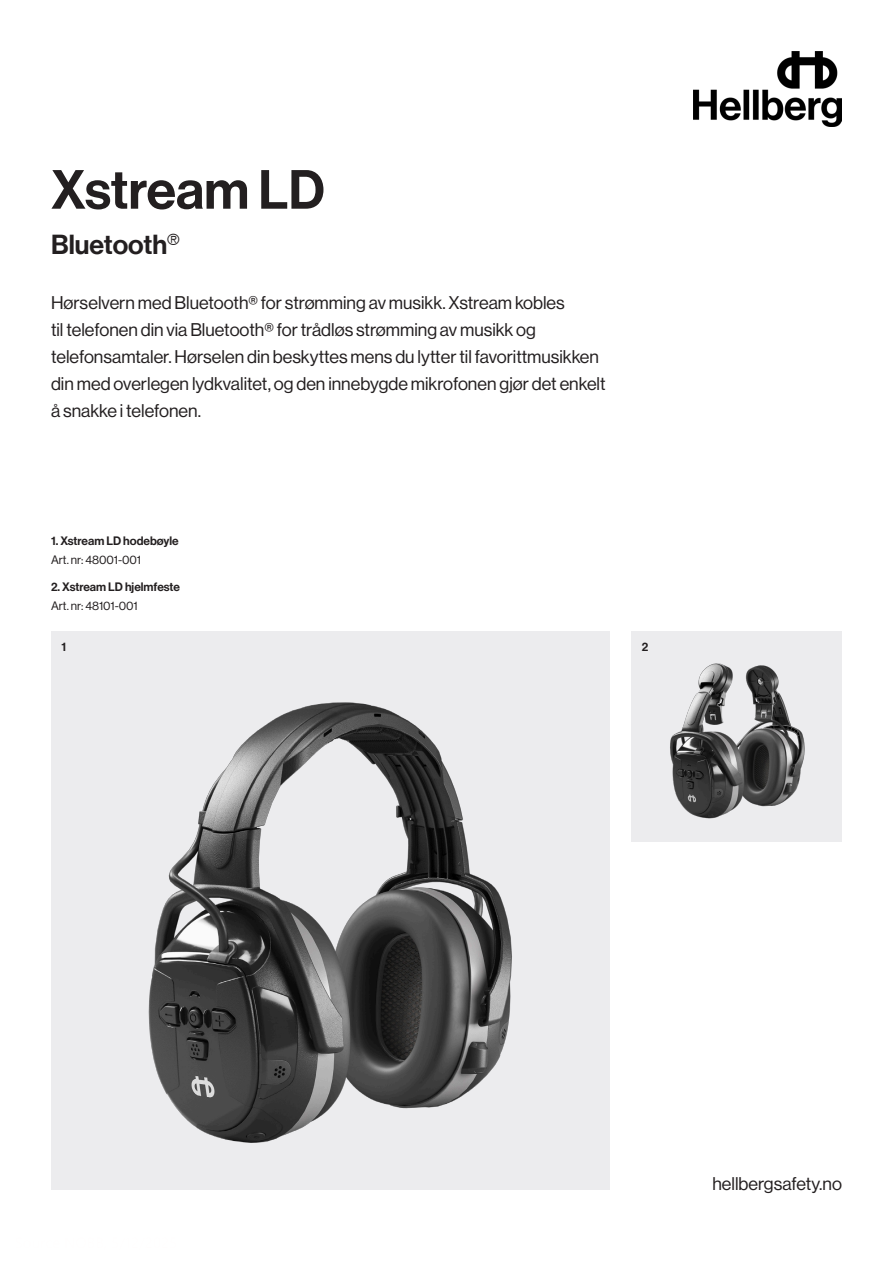
<style>
.page{position:relative;width:893px;height:1263px;background:#fff}
.page>*{position:absolute;margin:0;border:0;box-sizing:border-box;transform-origin:0 0}
.t1{font:54px "N Haas Grotesk DS Pro 65 Md";color:#231f20}
.t2{font:27px "N Haas Grotesk DS Pro 65 Md";color:#231f20}
.t3{font:18px/27px "N Haas Grotesk DS Pro 55 Rg";color:#231f20}
.t4{font:12px "N Haas Grotesk DS Pro 65 Md";color:#231f20}
.t5{font:12px "N Haas Grotesk DS Pro 55 Rg";color:#231f20}
</style>
<div class="page">
<div style="left:51px;top:631px;width:559px;height:559px;background:#ececee"></div>
<div style="left:631px;top:631px;width:211px;height:211px;background:#ececee"></div>
<img style="left:148px;top:702px;width:364px;height:441px">
<img style="left:670px;top:663px;width:135px;height:155px">
<img style="left:693px;top:51px;width:149px;height:75px">
<h1 class="t1" style="left:51px;top:158px;width:275px">Xstream LD</h1>
<h2 class="t2" style="left:51px;top:229px;width:130px">Bluetooth<sup>®</sup></h2>
<p class="t3" style="left:51px;top:289px;width:556px">Hørselvern med Bluetooth® for strømming av musikk. Xstream kobles<br>til telefonen din via Bluetooth® for trådløs strømming av musikk og telefonsamtaler. Hørselen din beskyttes mens du lytter til favorittmusikken din med overlegen lydkvalitet, og den innebygde mikrofonen gjør det enkelt å snakke i telefonen.</p>
<p class="t4" style="left:51px;top:534px;width:129px">1. Xstream LD hodebøyle</p>
<p class="t5" style="left:51px;top:553px;width:91px">Art. nr: 48001-001</p>
<p class="t4" style="left:51px;top:580px;width:130px">2. Xstream LD hjelmfeste</p>
<p class="t5" style="left:51px;top:599px;width:88px">Art. nr: 48101-001</p>
<p class="t4" style="left:62px;top:640px;width:6px">1</p>
<p class="t4" style="left:642px;top:640px;width:8px">2</p>
<p class="t3" style="left:712px;top:1170px;width:131px">hellbergsafety.no</p>
</div>
